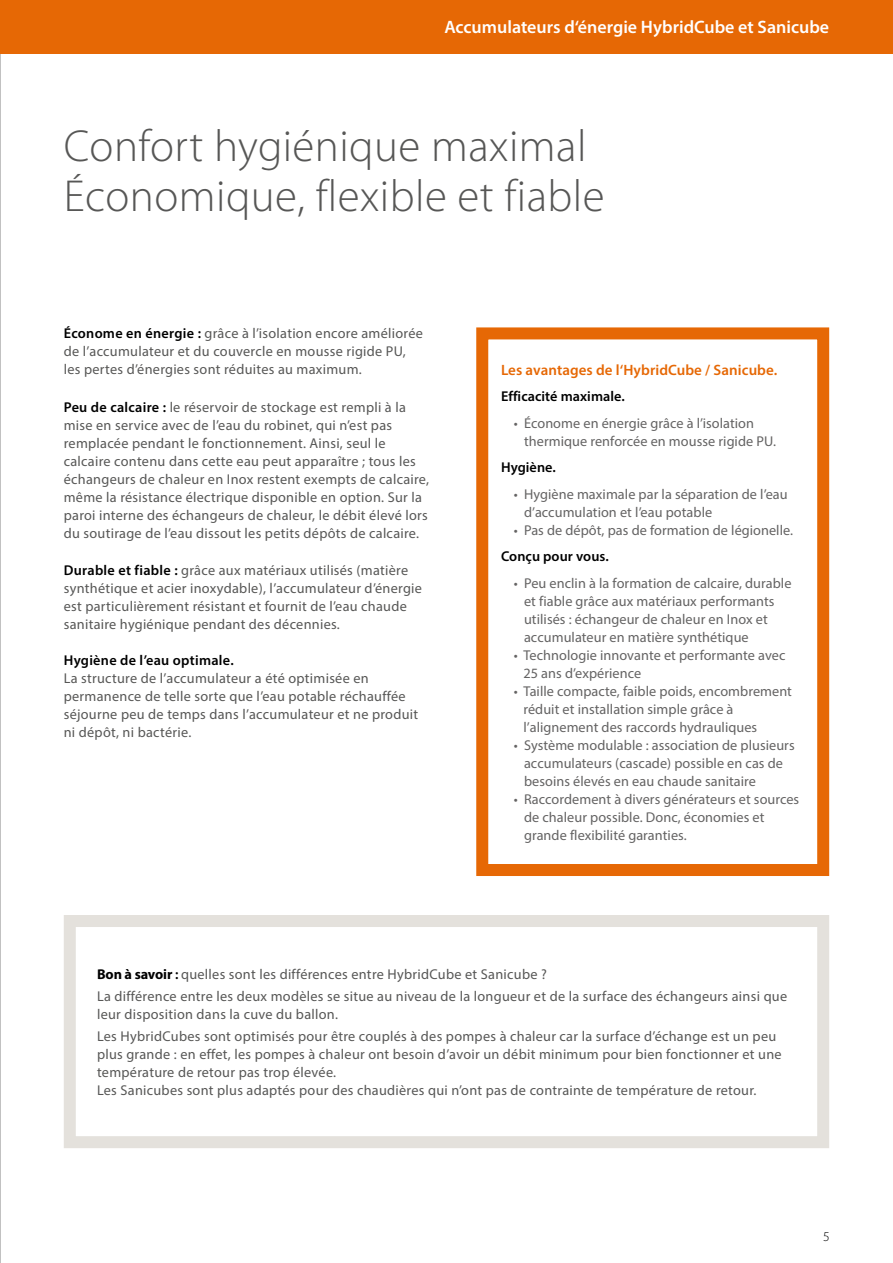
<style>
.page{position:relative;width:893px;height:1263px;background:#fff}
.page>*{position:absolute;margin:0;border:0;box-sizing:border-box;transform-origin:0 0}
.t1{font:300 45px/49.5px "Myriad Pro";letter-spacing:.01em;color:#575756}
.t2{font:600 18px "Myriad Pro";color:#fff}
.t3{font:600 15px "Myriad Pro";letter-spacing:.005em;color:#e66805}
.t4{font:14.25px/18px "Myriad Pro";letter-spacing:.02em;color:#575756}
.t5{font:14.25px/18px "Myriad Pro";letter-spacing:.005em;color:#646363}
.t6{font:600 14.25px "Myriad Pro";letter-spacing:.005em;color:#000}
.t7{font:300 13.5px "Myriad Pro";color:#000}
.s1{font-weight:600;color:#000}
.s2{font-weight:700;color:#000}
</style>
<div class="page">
<img style="left:0;top:0;width:1px;height:1263px">
<div style="left:476px;top:327px;width:353px;height:549px;border:12px solid #e66805"></div>
<div style="left:0;top:0;width:893px;height:53px;background:#e66805"></div>
<div style="left:64px;top:915px;width:765px;height:233px;border:12px solid #e4e1dc"></div>
<p class="t2" style="left:444px;top:16px;width:386px">Accumulateurs d‘énergie HybridCube et Sanicube</p>
<h1 class="t1" style="left:64px;top:121px;width:542px">Confort hygiénique maximal<br>Économique, flexible et fiable</h1>
<p class="t4" style="left:64px;top:324px;width:361px"><span class="s1">Économe en énergie :</span> grâce à l’isolation encore améliorée de l’accumulateur et du couvercle en mousse rigide PU, les pertes d’énergies sont réduites au maximum.</p>
<p class="t4" style="left:64px;top:398px;width:367px"><span class="s1">Peu de calcaire :</span> le réservoir de stockage est rempli à la mise en service avec de l’eau du robinet, qui n’est pas remplacée pendant le fonctionnement. Ainsi, seul le calcaire contenu dans cette eau peut apparaître ; tous les échangeurs de chaleur en Inox restent exempts de calcaire, même la résistance électrique disponible en option. Sur la paroi interne des échangeurs de chaleur, le débit élevé lors du soutirage de l’eau dissout les petits dépôts de calcaire.</p>
<p class="t4" style="left:64px;top:561px;width:360px"><span class="s1">Durable et fiable :</span> grâce aux matériaux utilisés (matière synthétique et acier inoxydable), l’accumulateur d’énergie est particulièrement résistant et fournit de l’eau chaude sanitaire hygiénique pendant des décennies.</p>
<p class="t6" style="left:64px;top:651px;width:171px">Hygiène de l’eau optimale.</p>
<p class="t4" style="left:64px;top:669px;width:356px">La structure de l’accumulateur a été optimisée en permanence de telle sorte que l’eau potable réchauffée séjourne peu de temps dans l’accumulateur et ne produit ni dépôt, ni bactérie.</p>
<p class="t3" style="left:501px;top:360px;width:278px">Les avantages de l‘HybridCube / Sanicube.</p>
<p class="t6" style="left:501px;top:387px;width:125px">Efficacité maximale.</p>
<p class="t5" style="left:524px;top:414px;width:253px;text-indent:-10px">• Économe en énergie grâce à l’isolation thermique renforcée en mousse rigide PU.</p>
<p class="t6" style="left:501px;top:458px;width:56px">Hygiène.</p>
<p class="t5" style="left:524px;top:485px;width:265px;text-indent:-10px">• Hygiène maximale par la séparation de l’eau d’accumulation et l’eau potable</p>
<p class="t5" style="left:514px;top:521px;width:281px">• Pas de dépôt, pas de formation de légionelle.</p>
<p class="t6" style="left:501px;top:547px;width:109px">Conçu pour vous.</p>
<p class="t5" style="left:524px;top:574px;width:269px;text-indent:-10px">• Peu enclin à la formation de calcaire, durable et fiable grâce aux matériaux performants utilisés : échangeur de chaleur en Inox et accumulateur en matière synthétique</p>
<p class="t5" style="left:523px;top:646px;width:263px;text-indent:-10px">• Technologie innovante et performante avec<br>25 ans d’expérience</p>
<p class="t5" style="left:523px;top:682px;width:270px;text-indent:-10px">• Taille compacte, faible poids, encombrement réduit et installation simple grâce à l’alignement des raccords hydrauliques</p>
<p class="t5" style="left:524px;top:736px;width:272px;text-indent:-10px">• Système modulable : association de plusieurs accumulateurs (cascade) possible en cas de besoins élevés en eau chaude sanitaire</p>
<p class="t5" style="left:524px;top:790px;width:277px;text-indent:-10px">• Raccordement à divers générateurs et sources de chaleur possible. Donc, économies et grande flexibilité garanties.</p>
<p class="t4" style="left:97px;top:962px;width:692px;line-height:22.2px"><span class="s2">Bon à savoir</span> <span class="s1">:</span> quelles sont les différences entre HybridCube et Sanicube ?<br>La différence entre les deux modèles se situe au niveau de la longueur et de la surface des échangeurs ainsi que</p>
<p class="t4" style="left:97px;top:1003px;width:681px;line-height:22.2px">leur disposition dans la cuve du ballon.<br>Les HybridCubes sont optimisés pour être couplés à des pompes à chaleur car la surface d’échange est un peu</p>
<p class="t4" style="left:97px;top:1045px;width:686px">plus grande : en effet, les pompes à chaleur ont besoin d’avoir un débit minimum pour bien fonctionner et une température de retour pas trop élevée.<br>Les Sanicubes sont plus adaptés pour des chaudières qui n’ont pas de contrainte de température de retour.</p>
<p class="t7" style="left:823px;top:1229px;width:7px">5</p>
</div>
